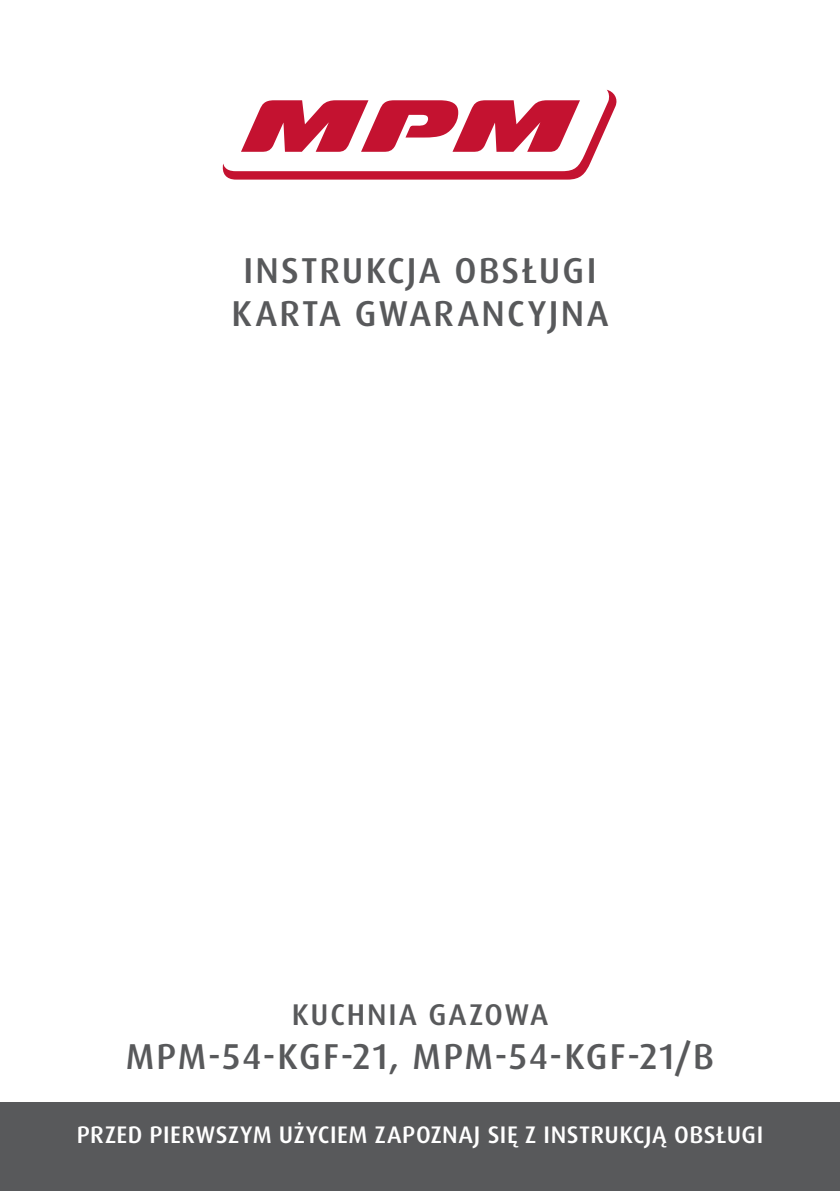
<style>
.page{position:relative;width:840px;height:1191px;background:#fff}
.page>*{position:absolute;margin:0;border:0;box-sizing:border-box;transform-origin:0 0}
.t1{font:500 36px/43.2px "Dax Pro";letter-spacing:.06em;color:#58595b;text-align:center}
.t2{font:500 30px "Dax Pro";letter-spacing:.06em;color:#58595b}
.t3{font:500 24px "Dax Pro";letter-spacing:.02em;color:#fff}
</style>
<div class="page">
<div style="left:0;top:1102px;width:839px;height:89px;background:#58595b"></div>
<svg style="left:222px;top:90px;width:395px;height:90px"></svg>
<p class="t1" style="left:231px;top:249px;width:378px">INSTRUKCJA OBSŁUGI<br>KARTA GWARANCYJNA</p>
<p class="t2" style="left:291px;top:995px;width:258px">KUCHNIA GAZOWA</p>
<p class="t1" style="left:126px;top:1035px;width:589px">MPM-54-KGF-21, MPM-54-KGF-21/B</p>
<p class="t3" style="left:77px;top:1119px;width:687px">PRZED PIERWSZYM UŻYCIEM ZAPOZNAJ SIĘ Z INSTRUKCJĄ OBSŁUGI</p>
</div>
